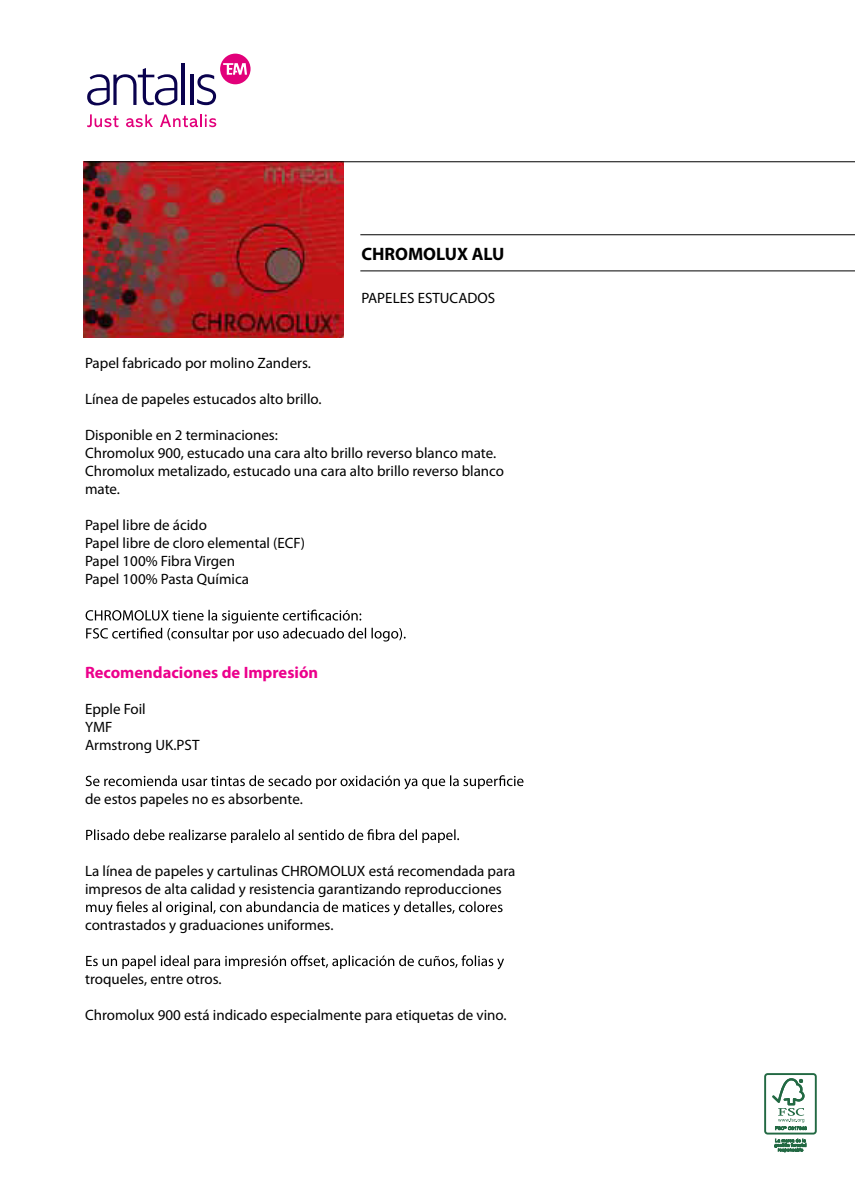
<style>
.page{position:relative;width:855px;height:1188px;background:#fff}
.page>*{position:absolute;margin:0;border:0;box-sizing:border-box;transform-origin:0 0}
.t1{font:700 18px "Myriad Pro";color:#000}
.t2{font:700 16.5px "Myriad Pro";color:#ec008c}
.t3{font:15px/18px "Myriad Pro";color:#000}
</style>
<div class="page">
<div style="left:764px;top:1073px;width:53px;height:62px;border:2px solid #226943;border-radius:3px"></div>
<svg style="left:772px;top:1078px;width:35px;height:53px"></svg>
<svg style="left:774px;top:1138px;width:33px;height:15px"></svg>
<svg style="left:86px;top:610px;width:320px;height:32px"></svg>
<svg style="left:86px;top:775px;width:438px;height:14px"></svg>
<svg style="left:86px;top:829px;width:373px;height:14px"></svg>
<svg style="left:86px;top:901px;width:417px;height:14px"></svg>
<svg style="left:86px;top:955px;width:418px;height:14px"></svg>
<img style="left:84px;top:163px;width:260px;height:174px">
<hr style="left:360px;top:234px;width:495px;height:1px;background:#000">
<hr style="left:360px;top:271px;width:495px;height:1px;background:#000">
<hr style="left:84px;top:162px;width:771px;height:1px;background:#000">
<svg style="left:197px;top:74px;width:19px;height:31px"></svg>
<hr style="left:181px;top:63px;width:4px;height:42px;background:#0a024e">
<hr style="left:190px;top:75px;width:3px;height:30px;background:#0a024e">
<svg style="left:87px;top:68px;width:90px;height:37px"></svg>
<div style="left:220px;top:54px;width:31px;height:30px;background:#e2007a;border-radius:50%"></div>
<svg style="left:223px;top:63px;width:24px;height:12px"></svg>
<svg style="left:87px;top:114px;width:32px;height:13px"></svg>
<svg style="left:126px;top:114px;width:27px;height:13px"></svg>
<svg style="left:160px;top:114px;width:56px;height:13px"></svg>
<p class="t1" style="left:361px;top:242px;width:145px">CHROMOLUX ALU</p>
<p class="t3" style="left:361px;top:289px;width:135px">PAPELES ESTUCADOS</p>
<p class="t3" style="left:85px;top:355px;width:228px">Papel fabricado por molino Zanders.</p>
<p class="t3" style="left:85px;top:391px;width:238px">Línea de papeles estucados alto brillo.</p>
<p class="t3" style="left:85px;top:427px;width:421px">Disponible en 2 terminaciones:<br>Chromolux 900, estucado una cara alto brillo reverso blanco mate.<br>Chromolux metalizado, estucado una cara alto brillo reverso blanco mate.</p>
<p class="t3" style="left:85px;top:517px;width:222px">Papel libre de ácido<br>Papel libre de cloro elemental (ECF)<br>Papel 100% Fibra Virgen<br>Papel 100% Pasta Química</p>
<p class="t2" style="left:85px;top:662px;width:235px">Recomendaciones de Impresión</p>
<p class="t3" style="left:85px;top:700px;width:116px">Epple Foil<br>YMF<br>Armstrong UK.PST</p>
<p class="t3" style="left:85px;top:790px;width:219px">de estos papeles no es absorbente.</p>
<p class="t3" style="left:85px;top:862px;width:432px">La línea de papeles y cartulinas CHROMOLUX está recomendada para impresos de alta calidad y resistencia garantizando reproducciones</p>
<p class="t3" style="left:85px;top:916px;width:250px">contrastados y graduaciones uniformes.</p>
<p class="t3" style="left:85px;top:970px;width:138px">troqueles, entre otros.</p>
<p class="t3" style="left:85px;top:1006px;width:423px">Chromolux 900 está indicado especialmente para etiquetas de vino.</p>
</div>
